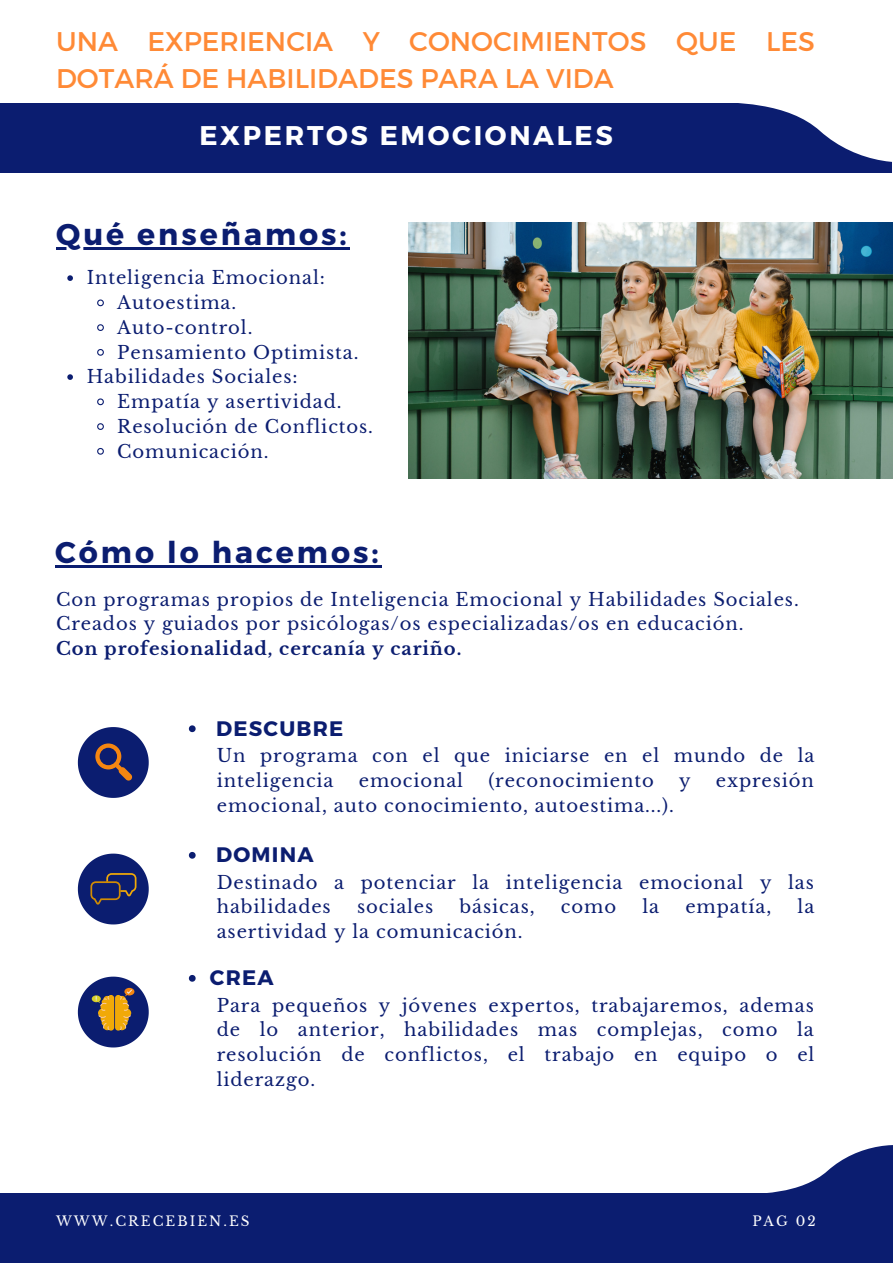
<style>
.page{position:relative;width:893px;height:1264px;background:#fff}
.page>*{position:absolute;margin:0;border:0;box-sizing:border-box;transform-origin:0 0}
.t1{font:700 30px "Montserrat";letter-spacing:.1em;color:#0b1d70}
.t2{font:27px/37px "Montserrat";color:#ff8a36}
.t3{font:700 27px "Montserrat";letter-spacing:.1em;color:#fff}
.t4{font:700 21px "Montserrat";letter-spacing:.06em;color:#0b1d70}
.t5{font:18px/24.8px "Libre Baskerville";letter-spacing:.05em;color:#0b1d70}
.t6{font:700 18px "Libre Baskerville";letter-spacing:.05em;color:#0b1d70}
.t7{font:13.5px "Libre Baskerville";letter-spacing:.15em;color:#fff}
</style>
<div class="page">
<img style="left:408px;top:222px;width:483px;height:256px">
<div style="left:0;top:104px;width:891px;height:69px;background:#0b1d70"></div>
<img style="left:586px;top:103px;width:306px;height:241px">
<svg style="left:78px;top:727px;width:71px;height:71px"></svg>
<svg style="left:78px;top:853px;width:71px;height:71px"></svg>
<div style="left:0;top:1193px;width:892px;height:69px;background:#0b1d70"></div>
<svg style="left:767px;top:1145px;width:125px;height:48px"></svg>
<svg style="left:78px;top:976px;width:71px;height:71px"></svg>
<svg style="left:67px;top:275px;width:6px;height:6px"></svg>
<svg style="left:97px;top:299px;width:7px;height:8px"></svg>
<svg style="left:97px;top:324px;width:7px;height:7px"></svg>
<svg style="left:97px;top:349px;width:7px;height:7px"></svg>
<svg style="left:67px;top:374px;width:6px;height:6px"></svg>
<svg style="left:97px;top:398px;width:7px;height:8px"></svg>
<svg style="left:97px;top:423px;width:7px;height:7px"></svg>
<svg style="left:97px;top:448px;width:7px;height:7px"></svg>
<hr style="left:56px;top:247px;width:294px;height:3px;background:#0b1d70">
<hr style="left:55px;top:565px;width:327px;height:2px;background:#0b1d70">
<svg style="left:189px;top:725px;width:7px;height:7px"></svg>
<svg style="left:189px;top:852px;width:7px;height:6px"></svg>
<svg style="left:189px;top:975px;width:7px;height:6px"></svg>
<p class="t2" style="left:56px;top:21px;width:760px">UNA EXPERIENCIA Y CONOCIMIENTOS QUE LES<br>DOTARÁ DE HABILIDADES PARA LA VIDA</p>
<p class="t3" style="left:199px;top:117px;width:415px">EXPERTOS EMOCIONALES</p>
<p class="t1" style="left:56px;top:215px;width:292px">Qué enseñamos:</p>
<p class="t5" style="left:87px;top:266px;width:240px">Inteligencia Emocional:</p>
<p class="t5" style="left:117px;top:290px;width:120px">Autoestima.</p>
<p class="t5" style="left:117px;top:315px;width:137px">Auto-control.</p>
<p class="t5" style="left:117px;top:340px;width:243px">Pensamiento Optimista.</p>
<p class="t5" style="left:87px;top:364px;width:212px">Habilidades Sociales:</p>
<p class="t5" style="left:117px;top:389px;width:226px">Empatía y asertividad.</p>
<p class="t5" style="left:117px;top:414px;width:257px">Resolución de Conflictos.</p>
<p class="t5" style="left:117px;top:439px;width:153px">Comunicación.</p>
<p class="t1" style="left:55px;top:533px;width:325px">Cómo lo hacemos:</p>
<p class="t5" style="left:56px;top:587px;width:744px">Con programas propios de Inteligencia Emocional y Habilidades Sociales.</p>
<p class="t5" style="left:56px;top:611px;width:689px">Creados y guiados por psicólogas/os especializadas/os en educación.</p>
<p class="t6" style="left:56px;top:637px;width:407px">Con profesionalidad, cercanía y cariño.</p>
<p class="t4" style="left:216px;top:714px;width:129px">DESCUBRE</p>
<p class="t5" style="left:217px;top:743px;width:599px">Un programa con el que iniciarse en el mundo de la inteligencia</p>
<p class="t5" style="left:359px;top:768px;width:106px">emocional</p>
<p class="t5" style="left:488px;top:768px;width:167px">(reconocimiento</p>
<p class="t5" style="left:679px;top:768px;width:13px">y</p>
<p class="t5" style="left:716px;top:768px;width:99px">expresión</p>
<p class="t5" style="left:217px;top:793px;width:458px">emocional, auto conocimiento, autoestima...).</p>
<p class="t4" style="left:216px;top:841px;width:99px">DOMINA</p>
<p class="t5" style="left:217px;top:870px;width:598px">Destinado a potenciar la inteligencia emocional y las habilidades</p>
<p class="t5" style="left:357px;top:894px;width:78px">sociales</p>
<p class="t5" style="left:459px;top:894px;width:76px">básicas,</p>
<p class="t5" style="left:561px;top:894px;width:57px">como</p>
<p class="t5" style="left:642px;top:894px;width:18px">la</p>
<p class="t5" style="left:685px;top:894px;width:87px">empatía,</p>
<p class="t5" style="left:797px;top:894px;width:18px">la</p>
<p class="t5" style="left:217px;top:919px;width:307px">asertividad y la comunicación.</p>
<p class="t4" style="left:210px;top:963px;width:65px">CREA</p>
<p class="t5" style="left:217px;top:993px;width:599px;text-align:justify">Para pequeños y jóvenes expertos, trabajaremos, ademas de lo anterior, habilidades mas complejas, como la resolución de conflictos, el trabajo en equipo o el liderazgo.</p>
<p class="t7" style="left:56px;top:1212px;width:195px">WWW.CRECEBIEN.ES</p>
<p class="t7" style="left:752px;top:1212px;width:65px">PAG 02</p>
</div>
